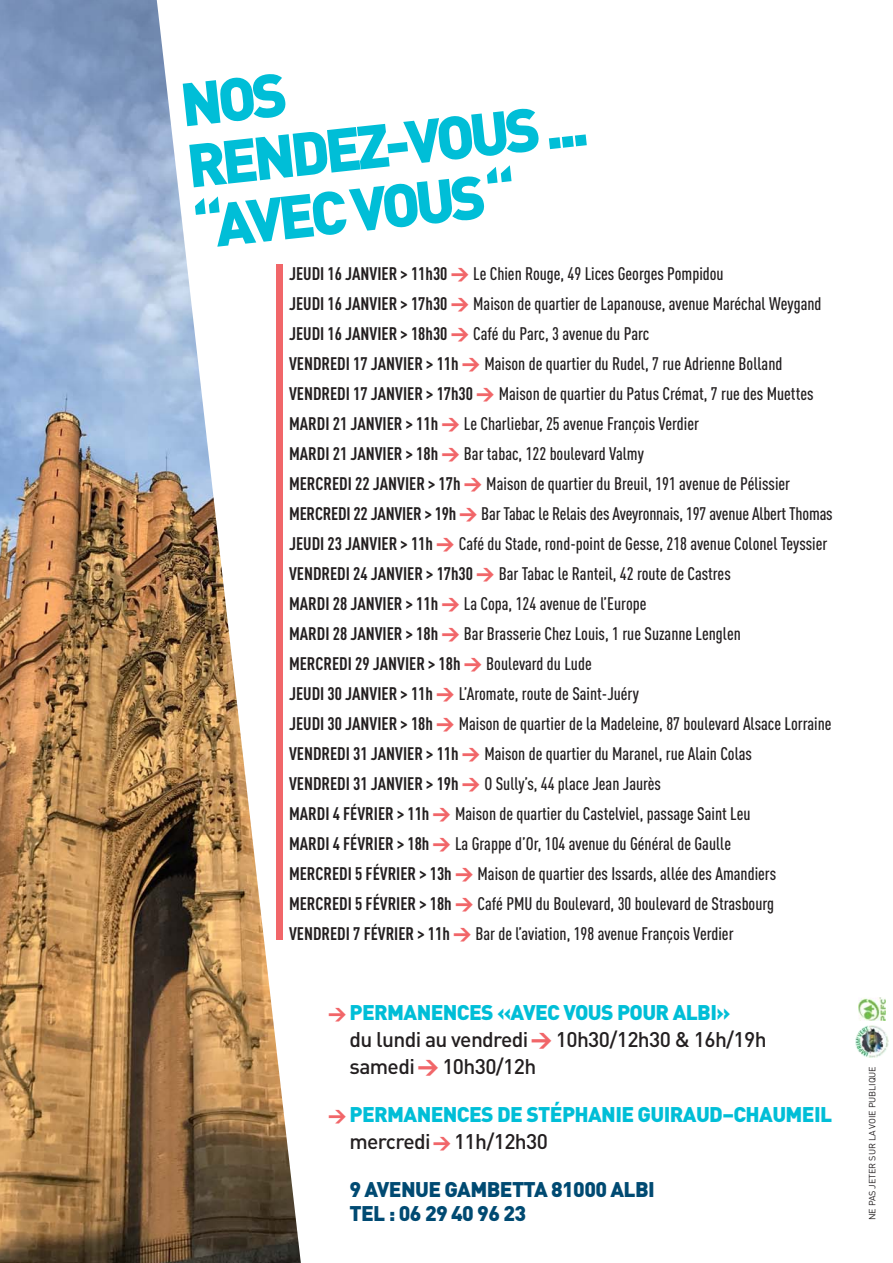
<style>
.page{position:relative;width:893px;height:1263px;background:#fff}
.page>*{position:absolute;margin:0;border:0;box-sizing:border-box;transform-origin:0 0}
.t1{font:500 21px/27px "DIN";letter-spacing:-.03em;color:#231f20}
.t2{font:900 21px/27px "DIN";letter-spacing:-.03em;color:#00bed7}
.t3{font:900 21px/24px "DIN";letter-spacing:-.03em;color:#004a72}
.t4{font:500 condensed 18px/30px "DIN Pro";color:#231f20}
.t5{font:9px "DIN";letter-spacing:-.01em;color:#231f20}
.s1{font-weight:700}
.s2{font-family:"DIN";font-weight:900;font-stretch:normal;color:#f16669}
.s3{font-weight:900;font-size:18px;color:#f16669}
.s4{font-weight:900;color:#00bed7}
.s5{font-weight:900;color:#f16669}
.s6{font-size:18px;color:#f16669}
.s7{font-weight:500;color:#231f20}
</style>
<div class="page">
<img style="left:0;top:0;width:301px;height:1263px">
<div style="left:276px;top:264px;width:7px;height:676px;background:#f16669"></div>
<div style="left:289px;top:265px;width:561px;height:678px;background:#fff"></div>
<svg style="left:549px;top:134px;width:37px;height:15px"></svg>
<svg style="left:183px;top:74px;width:356px;height:173px"></svg>
<svg style="left:854px;top:1025px;width:34px;height:34px"></svg>
<img style="left:855px;top:1026px;width:33px;height:32px;border-radius:50%">
<svg style="left:860px;top:997px;width:26px;height:24px"></svg>
<img style="left:858px;top:998px;width:27px;height:22px">
<p class="t4" style="left:289px;top:260px;width:545px"><span class="s1">JEUDI 16 JANVIER &gt; 11h30</span> <span class="s2">&gt;</span> Le Chien Rouge, 49 Lices Georges Pompidou<br><span class="s1">JEUDI 16 JANVIER &gt; 17h30</span> <span class="s2">&gt;</span> Maison de quartier de Lapanouse, avenue Maréchal Weygand <span class="s1">JEUDI 16 JANVIER &gt; 18h30</span> <span class="s2">&gt;</span> Café du Parc, 3 avenue du Parc<br><span class="s1">VENDREDI 17 JANVIER &gt; 11h</span> <span class="s2">&gt;</span> Maison de quartier du Rudel, 7 rue Adrienne Bolland <span class="s1">VENDREDI 17 JANVIER &gt; 17h30</span> <span class="s2">&gt;</span> Maison de quartier du Patus Crémat, 7 rue des Muettes <span class="s1">MARDI 21 JANVIER &gt; 11h</span> <span class="s2">&gt;</span> Le Charliebar, 25 avenue François Verdier<br><span class="s1">MARDI 21 JANVIER &gt; 18h</span> <span class="s2">&gt;</span> Bar tabac, 122 boulevard Valmy<br><span class="s1">MERCREDI 22 JANVIER &gt; 17h</span> <span class="s2">&gt;</span> Maison de quartier du Breuil, 191 avenue de Pélissier <span class="s1">MERCREDI 22 JANVIER &gt; 19h</span> <span class="s2">&gt;</span> Bar Tabac le Relais des Aveyronnais, 197 avenue Albert Thomas <span class="s1">JEUDI 23 JANVIER &gt; 11h</span> <span class="s2">&gt;</span> Café du Stade, rond-point de Gesse, 218 avenue Colonel Teyssier <span class="s1">VENDREDI 24 JANVIER &gt; 17h30</span> <span class="s2">&gt;</span> Bar Tabac le Ranteil, 42 route de Castres<br><span class="s1">MARDI 28 JANVIER &gt; 11h</span> <span class="s2">&gt;</span> La Copa, 124 avenue de l’Europe<br><span class="s1">MARDI 28 JANVIER &gt; 18h</span> <span class="s2">&gt;</span> Bar Brasserie Chez Louis, 1 rue Suzanne Lenglen<br><span class="s1">MERCREDI 29 JANVIER &gt; 18h</span> <span class="s2">&gt;</span> Boulevard du Lude<br><span class="s1">JEUDI 30 JANVIER &gt; 11h</span> <span class="s2">&gt;</span> L’Aromate, route de Saint-Juéry<br><span class="s1">JEUDI 30 JANVIER &gt; 18h</span> <span class="s2">&gt;</span> Maison de quartier de la Madeleine, 87 boulevard Alsace Lorraine <span class="s1">VENDREDI 31 JANVIER &gt; 11h</span> <span class="s2">&gt;</span> Maison de quartier du Maranel, rue Alain Colas<br><span class="s1">VENDREDI 31 JANVIER &gt; 19h</span> <span class="s2">&gt;</span> O Sully’s, 44 place Jean Jaurès<br><span class="s1">MARDI 4 FÉVRIER &gt; 11h</span> <span class="s2">&gt;</span> Maison de quartier du Castelviel, passage Saint Leu<br><span class="s1">MARDI 4 FÉVRIER &gt; 18h</span> <span class="s2">&gt;</span> La Grappe d’Or, 104 avenue du Général de Gaulle<br><span class="s1">MERCREDI 5 FÉVRIER &gt; 13h</span> <span class="s2">&gt;</span> Maison de quartier des Issards, allée des Amandiers <span class="s1">MERCREDI 5 FÉVRIER &gt; 18h</span> <span class="s2">&gt;</span> Café PMU du Boulevard, 30 boulevard de Strasbourg <span class="s1">VENDREDI 7 FÉVRIER &gt; 11h</span> <span class="s2">&gt;</span> Bar de l’aviation, 198 avenue François Verdier</p>
<p class="t1" style="left:349px;top:1001px;width:418px;text-indent:-21px"><span class="s3">&gt;</span> <span class="s4">PERMANENCES «AVEC VOUS POUR ALBI»<br></span>du lundi au vendredi<span class="s5">&gt;</span> 10h30/12h30 &amp; 16h/19h samedi<span class="s5">&gt;</span> 10h30/12h</p>
<p class="t2" style="left:349px;top:1102px;width:484px;text-indent:-21px"><span class="s6">&gt;</span> PERMANENCES DE STÉPHANIE GUIRAUD–CHAUMEIL <span class="s7">mercredi</span><span class="s6">&gt;</span> <span class="s7">11h/12h30</span></p>
<p class="t3" style="left:349px;top:1178px;width:307px">9 AVENUE GAMBETTA 81000 ALBI<br>TEL : 06 29 40 96 23</p>
<p class="t5" style="left:869px;top:1220px;width:156px;rotate:-90deg">NE PAS JETER SUR LA VOIE PUBLIQUE</p>
</div>
